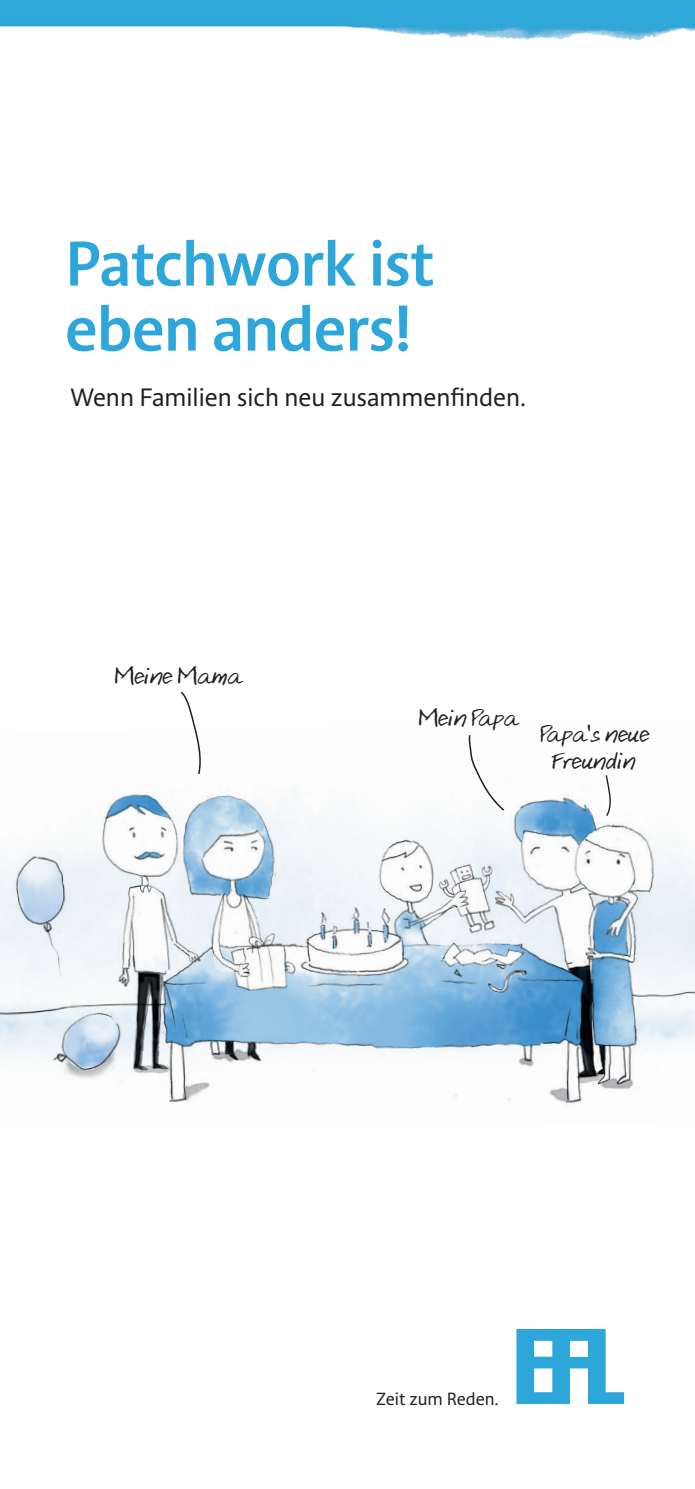
<style>
.page{position:relative;width:695px;height:1489px;background:#fff}
.page>*{position:absolute;margin:0;border:0;box-sizing:border-box;transform-origin:0 0}
.t1{font:600 62.5px/65px "Acorde";letter-spacing:-.01em;color:#2da6d9}
.t2{font:25px "Acorde";color:#231f20}
.t3{font:22.25px/26.8px "Aji Hand";color:#231f20;text-align:center}
.t4{font:17.5px "Acorde";color:#231f20}
</style>
<div class="page">
<img style="left:0;top:0;width:694px;height:40px">
<svg style="left:516px;top:1329px;width:108px;height:74px"></svg>
<img style="left:0;top:786px;width:694px;height:318px">
<svg style="left:604px;top:775px;width:7px;height:42px"></svg>
<svg style="left:180px;top:691px;width:21px;height:83px"></svg>
<svg style="left:468px;top:735px;width:38px;height:77px"></svg>
<h1 class="t1" style="left:65px;top:235px;width:370px">Patchwork ist eben anders!</h1>
<p class="t2" style="left:70px;top:382px;width:457px">Wenn Familien sich neu zusammenfinden.</p>
<p class="t3" style="left:115px;top:664px;width:128px">Meine Mama</p>
<p class="t3" style="left:419px;top:706px;width:101px">Mein Papa</p>
<p class="t3" style="left:540px;top:722px;width:110px">Papa's neue<br>Freundin</p>
<p class="t4" style="left:376px;top:1387px;width:124px">Zeit zum Reden.</p>
</div>
